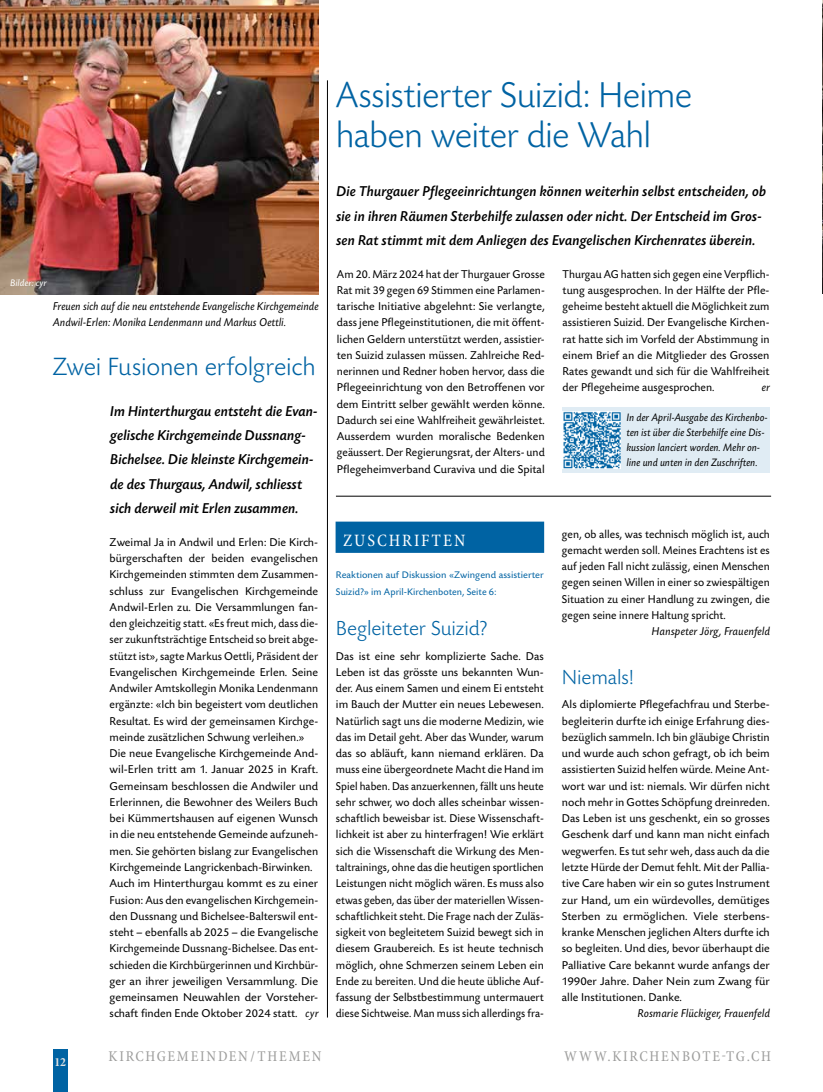
<style>
.page{position:relative;width:823px;height:1092px;background:#fff}
.page>*{position:absolute;margin:0;border:0;box-sizing:border-box;transform-origin:0 0}
.t1{font:300 37.5px/40px "Today SB";letter-spacing:-.02em;color:#0063a3}
.t2{font:300 26.25px "Today SB";letter-spacing:-.01em;color:#0063a3}
.t3{font:300 21.25px "Today SB";letter-spacing:-.005em;color:#0063a3}
.t4{font:condensed 17.5px "Minion Pro";letter-spacing:.11em;color:#fff}
.t5{font:15px/24.4px "Today SB Med Ita";color:#000}
.t6{font:condensed 15px "Minion Pro";letter-spacing:.115em;color:#9d9d9c}
.t7{font:700 condensed 12.5px "Minion Pro";color:#e3e3e3}
.t8{font:11.88px/16.2px "Today SB";letter-spacing:.005em;color:#000;text-align:justify}
.t9{font:11.88px/16.2px "Today SB";letter-spacing:.005em;color:#000;text-align:justify;scale:.96 1}
.t10{font:italic 11.88px/16.2px "Today SB";color:#000}
.t11{font:italic 11.25px/15px "Today SB";color:#000;scale:.96 1}
.t12{font:10px/16.2px "Today SB";letter-spacing:.005em;color:#0063a3}
.t13{font:italic 10px "Today SB";color:#fff}
.s1{font-style:italic}
</style>
<div class="page">
<div style="left:53px;top:1049px;width:14px;height:42px;background:#0063a3"></div>
<div style="left:562px;top:407px;width:207px;height:66px;background:#e0ecf4"></div>
<img style="left:822px;top:0;width:1px;height:293px">
<img style="left:0;top:0;width:318px;height:294px">
<hr style="left:327px;top:80px;width:1px;height:937px;background:#000">
<div style="left:335px;top:521px;width:209px;height:32px;background:#0063a3"></div>
<img style="left:562px;top:411px;width:58px;height:57px">
<hr style="left:336px;top:496px;width:434px;height:1px;background:#000">
<p class="t13" style="left:10px;top:277px;width:38px">Bilder: cyr</p>
<p class="t10" style="left:53px;top:298px;width:267px">Freuen sich auf die neu entstehende Evangelische Kirchgemeinde<br>Andwil-Erlen: Monika Lendenmann und Markus Oettli.</p>
<h2 class="t2" style="left:53px;top:353px;width:264px">Zwei Fusionen erfolgreich</h2>
<p class="t5" style="left:110px;top:399px;width:209px">Im Hinterthurgau entsteht die Evan&shy;gelische Kirchgemeinde Dussnang-Bichelsee. Die kleinste Kirchgemein&shy;de des Thurgaus, Andwil, schliesst sich derweil mit Erlen zusammen.</p>
<p class="t8" style="left:110px;top:534px;width:210px;text-align:left">Zweimal Ja in Andwil und Erlen: Die Kirch&shy;bürgerschaften der beiden evangelischen Kirchgemeinden stimmten dem Zusammen&shy;schluss zur Evangelischen Kirchgemeinde Andwil-Erlen zu. Die Versammlungen fan&shy;den gleichzeitig statt. «Es freut mich, dass die&shy;ser zukunftsträchtige Entscheid so breit abge&shy;stützt ist», sagte Markus Oettli, Präsident der Evangelischen Kirchgemeinde Erlen. Seine Andwiler Amtskollegin Monika Lendenmann ergänzte: «Ich bin begeistert vom deutlichen Resultat. Es wird der gemeinsamen Kirchge&shy;meinde zusätzlichen Schwung verleihen.» Die neue Evangelische Kirchgemeinde And&shy;wil-Erlen tritt am 1. Januar 2025 in Kraft.<br>Gemeinsam beschlossen die Andwiler und Erlerinnen, die Bewohner des Weilers Buch bei Kümmertshausen auf eigenen Wunsch in die neu entstehende Gemeinde aufzuneh&shy;men. Sie gehörten bislang zur Evangelischen Kirchgemeinde Langrickenbach-Birwinken.<br>Auch im Hinterthurgau kommt es zu einer Fusion: Aus den evangelischen Kirchgemein&shy;den Dussnang und Bichelsee-Balterswil ent&shy;steht – ebenfalls ab 2025 – die Evangelische Kirchgemeinde Dussnang-Bichelsee. Das ent&shy;schieden die Kirchbürgerinnen und Kirchbür&shy;ger an ihrer jeweiligen Versammlung. Die gemeinsamen Neuwahlen der Vorsteher&shy;schaft finden Ende Oktober 2024 statt. <span class="s1">cyr</span></p>
<h1 class="t1" style="left:335px;top:76px;width:358px">Assistierter Suizid: Heime haben weiter die Wahl</h1>
<p class="t5" style="left:335px;top:180px;width:431px">Die Thurgauer Pflegeeinrichtungen können weiterhin selbst entscheiden, ob sie in ihren Räumen Sterbehilfe zulassen oder nicht. Der Entscheid im Gros&shy;sen Rat stimmt mit dem Anliegen des Evangelischen Kirchenrates überein.</p>
<p class="t9" style="left:562px;top:266px;width:217px">Thurgau AG hatten sich gegen eine Verpflich&shy;tung ausgesprochen. In der Hälfte der Pfle&shy;geheime besteht aktuell die Möglichkeit zum assistieren Suizid. Der Evangelische Kirchen&shy;rat hatte sich im Vorfeld der Abstimmung in einem Brief an die Mitglieder des Grossen Rates gewandt und sich für die Wahlfreiheit der Pflegeheime ausgesprochen.</p>
<p class="t8" style="left:337px;top:266px;width:209px">Am 20. März 2024 hat der Thurgauer Grosse Rat mit 39 gegen 69 Stimmen eine Parlamen&shy;tarische Initiative abgelehnt: Sie verlangte, dass jene Pflegeinstitutionen, die mit öffent&shy;lichen Geldern unterstützt werden, assistier&shy;ten Suizid zulassen müssen. Zahlreiche Red&shy;nerinnen und Redner hoben hervor, dass die Pflegeeinrichtung von den Betroffenen vor dem Eintritt selber gewählt werden könne.<br>Dadurch sei eine Wahlfreiheit gewährleistet.<br>Ausserdem wurden moralische Bedenken geäussert. Der Regierungsrat, der Alters- und Pflegeheimverband Curaviva und die Spital</p>
<p class="t10" style="left:760px;top:380px;width:10px">er</p>
<p class="t11" style="left:625px;top:410px;width:148px">In der April-Ausgabe des Kirchenbo&shy;ten ist über die Sterbehilfe eine Dis&shy;kussion lanciert worden. Mehr on&shy;line und unten in den Zuschriften.</p>
<h3 class="t4" style="left:343px;top:528px;width:124px">ZUSCHRIFTEN</h3>
<p class="t12" style="left:336px;top:567px;width:209px">Reaktionen auf Diskussion «Zwingend assistierter<br>Suizid?» im April-Kirchenboten, Seite 6:</p>
<h3 class="t3" style="left:336px;top:617px;width:153px">Begleiteter Suizid?</h3>
<p class="t8" style="left:336px;top:648px;width:209px">Das ist eine sehr komplizierte Sache. Das Leben ist das grösste uns bekannten Wun&shy;der. Aus einem Samen und einem Ei entsteht im Bauch der Mutter ein neues Lebewesen.<br>Natürlich sagt uns die moderne Medizin, wie das im Detail geht. Aber das Wunder, warum das so abläuft, kann niemand erklären. Da muss eine übergeordnete Macht die Hand im Spiel haben. Das anzuerkennen, fällt uns heute sehr schwer, wo doch alles scheinbar wissen&shy;schaftlich beweisbar ist. Diese Wissenschaft&shy;lichkeit ist aber zu hinterfragen! Wie erklärt sich die Wissenschaft die Wirkung des Men&shy;taltrainings, ohne das die heutigen sportlichen Leistungen nicht möglich wären. Es muss also etwas geben, das über der materiellen Wissen&shy;schaftlichkeit steht. Die Frage nach der Zuläs&shy;sigkeit von begleitetem Suizid bewegt sich in diesem Graubereich. Es ist heute technisch möglich, ohne Schmerzen seinem Leben ein Ende zu bereiten. Und die heute übliche Auf&shy;fassung der Selbstbestimmung untermauert diese Sichtweise. Man muss sich allerdings fra-</p>
<p class="t8" style="left:561px;top:526px;width:209px">gen, ob alles, was technisch möglich ist, auch gemacht werden soll. Meines Erachtens ist es auf jeden Fall nicht zulässig, einen Menschen gegen seinen Willen in einer so zwiespältigen Situation zu einer Handlung zu zwingen, die gegen seine innere Haltung spricht.</p>
<p class="t10" style="left:651px;top:623px;width:120px">Hanspeter Jörg, Frauenfeld</p>
<h3 class="t3" style="left:561px;top:666px;width:73px">Niemals!</h3>
<p class="t8" style="left:561px;top:696px;width:209px">Als diplomierte Pflegefachfrau und Sterbe&shy;begleiterin durfte ich einige Erfahrung dies&shy;bezüglich sammeln. Ich bin gläubige Christin und wurde auch schon gefragt, ob ich beim assistierten Suizid helfen würde. Meine Ant&shy;wort war und ist: niemals. Wir dürfen nicht noch mehr in Gottes Schöpfung dreinreden.<br>Das Leben ist uns geschenkt, ein so grosses Geschenk darf und kann man nicht einfach wegwerfen. Es tut sehr weh, dass auch da die letzte Hürde der Demut fehlt. Mit der Pallia&shy;tive Care haben wir ein so gutes Instrument zur Hand, um ein würdevolles, demütiges Sterben zu ermöglichen. Viele sterbens&shy;kranke Menschen jeglichen Alters durfte ich so begleiten. Und dies, bevor überhaupt die Palliative Care bekannt wurde anfangs der 1990er Jahre. Daher Nein zum Zwang für alle Institutionen. Danke.</p>
<p class="t10" style="left:636px;top:1005px;width:134px">Rosmarie Flückiger, Frauenfeld</p>
<p class="t7" style="left:54px;top:1053px;width:13px">12</p>
<p class="t6" style="left:108px;top:1045px;width:214px">KIRCHGEMEINDEN/THEMEN</p>
<p class="t6" style="left:563px;top:1045px;width:208px">WWW.KIRCHENBOTE-TG.CH</p>
</div>
